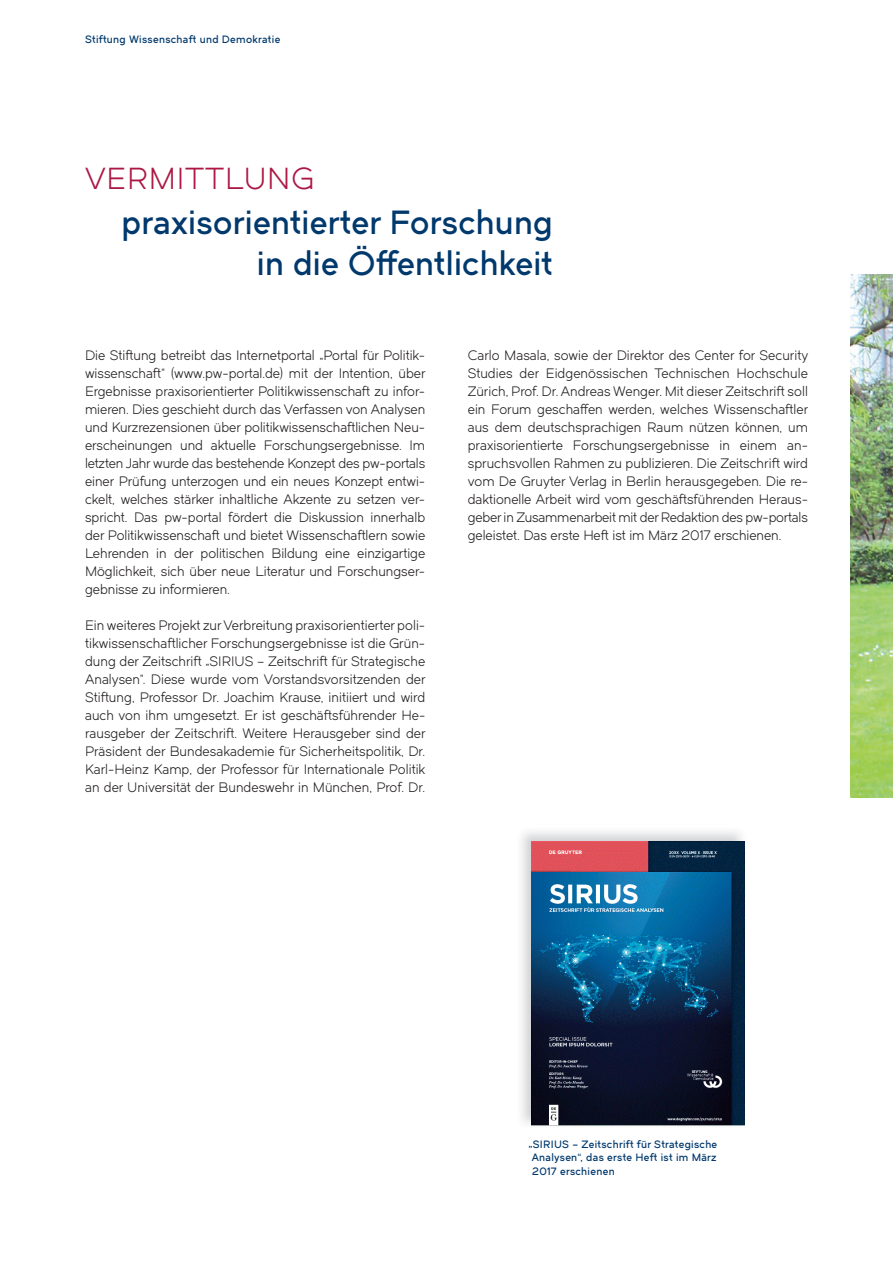
<style>
.page{position:relative;width:893px;height:1263px;background:#fff}
.page>*{position:absolute;margin:0;border:0;box-sizing:border-box;transform-origin:0 0}
.t1{font:33px/40.5px "Dual 600";letter-spacing:.01em;color:#01396d;text-align:right}
.t2{font:30px "Dual 400";letter-spacing:.03em;color:#ac1846}
.t3{font:13.5px/18px "Dual 400";color:#231f20;text-align:justify}
.t4{font:10.5px/13.5px "Dual 600";letter-spacing:.03em;color:#01396d;text-align:justify}
</style>
<div class="page">
<img style="left:850px;top:274px;width:43px;height:523px">
<img style="left:521px;top:831px;width:224px;height:295px">
<img style="left:532px;top:841px;width:212px;height:284px">
<p class="t4" style="left:85px;top:32px;width:197px">Stiftung Wissenschaft und Demokratie</p>
<h2 class="t2" style="left:85px;top:160px;width:231px">VERMITTLUNG</h2>
<h1 class="t1" style="left:122px;top:202px;width:433px">praxisorientierter Forschung in die Öffentlichkeit</h1>
<p class="t3" style="left:85px;top:346px;width:342px">Die Stiftung betreibt das Internetportal „Portal für Politik&shy;wissenschaft“ (www.pw-portal.de) mit der Intention, über Ergebnisse praxisorientierter Politikwissenschaft zu infor&shy;mieren. Dies geschieht durch das Verfassen von Analysen und Kurzrezensionen über politikwissenschaftlichen Neu&shy;erscheinungen und aktuelle Forschungsergebnisse. Im letzten Jahr wurde das bestehende Konzept des pw-portals einer Prüfung unterzogen und ein neues Konzept entwi&shy;ckelt, welches stärker inhaltliche Akzente zu setzen ver&shy;spricht. Das pw-portal fördert die Diskussion innerhalb der Politikwissenschaft und bietet Wissenschaftlern sowie Lehrenden in der politischen Bildung eine einzigartige Möglichkeit, sich über neue Literatur und Forschungser&shy;gebnisse zu informieren.</p>
<p class="t3" style="left:85px;top:616px;width:342px">Ein weiteres Projekt zur Verbreitung praxisorientierter poli&shy;tikwissenschaftlicher Forschungsergebnisse ist die Grün&shy;dung der Zeitschrift „SIRIUS – Zeitschrift für Strategische Analysen“. Diese wurde vom Vorstandsvorsitzenden der Stiftung, Professor Dr. Joachim Krause, initiiert und wird auch von ihm umgesetzt. Er ist geschäftsführender He&shy;rausgeber der Zeitschrift. Weitere Herausgeber sind der Präsident der Bundesakademie für Sicherheitspolitik, Dr.<br>Karl-Heinz Kamp, der Professor für Internationale Politik an der Universität der Bundeswehr in München, Prof. Dr.</p>
<p class="t3" style="left:468px;top:346px;width:342px">Carlo Masala, sowie der Direktor des Center for Security Studies der Eidgenössischen Technischen Hochschule Zürich, Prof. Dr. Andreas Wenger. Mit dieser Zeitschrift soll ein Forum geschaffen werden, welches Wissenschaftler aus dem deutschsprachigen Raum nützen können, um praxisorientierte Forschungsergebnisse in einem an&shy;spruchsvollen Rahmen zu publizieren. Die Zeitschrift wird vom De Gruyter Verlag in Berlin herausgegeben. Die re&shy;daktionelle Arbeit wird vom geschäftsführenden Heraus&shy;geber in Zusammenarbeit mit der Redaktion des pw-portals geleistet. Das erste Heft ist im März 2017 erschienen.</p>
<p class="t4" style="left:532px;top:1137px;width:187px;text-indent:-3px">„SIRIUS – Zeitschrift für Strategische Analysen“, das erste Heft ist im März 2017 erschienen</p>
</div>
